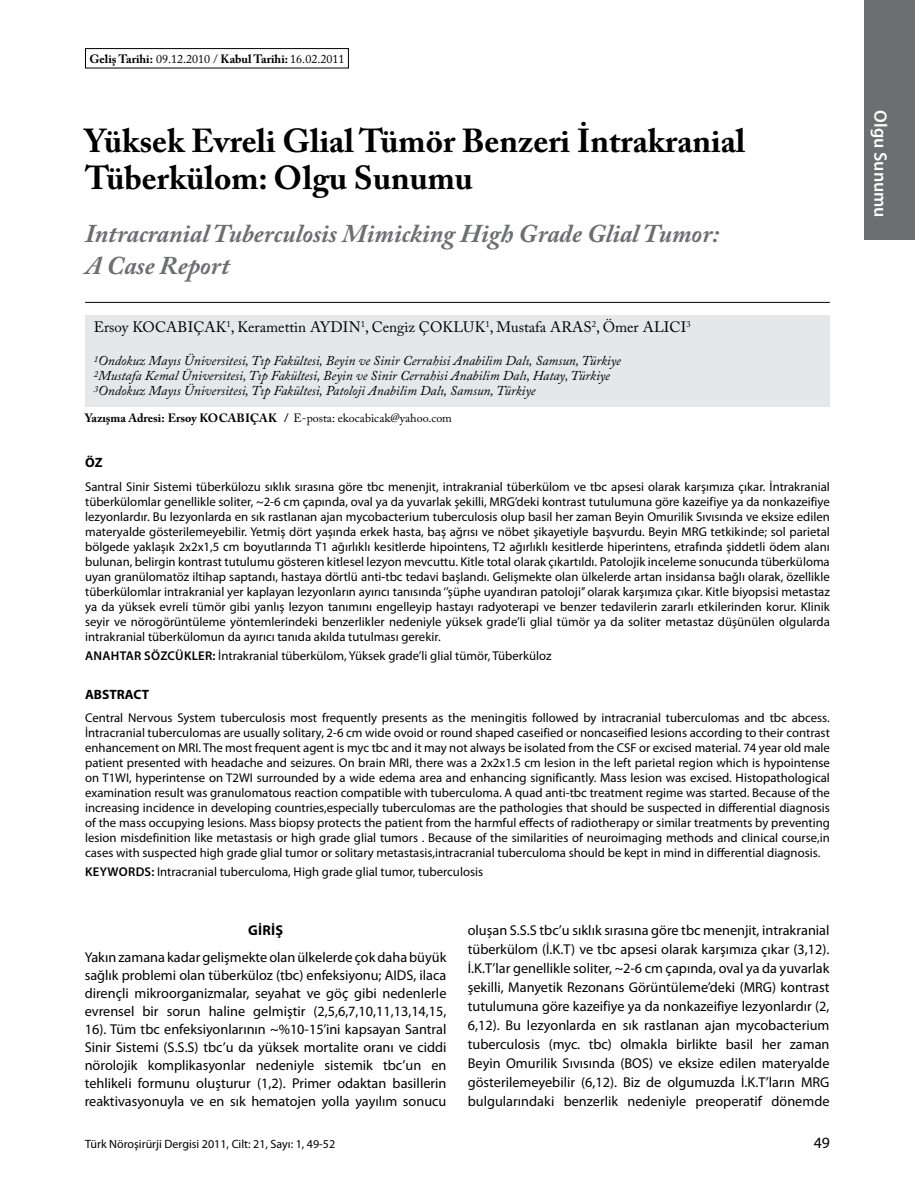
<style>
.page{position:relative;width:915px;height:1191px;background:#fff}
.page>*{position:absolute;margin:0;border:0;box-sizing:border-box;transform-origin:0 0}
.t1{font:700 33px/37.5px "Adobe Caslon Pro";color:#000}
.t2{font:italic 700 25.5px/31.5px "Adobe Caslon Pro";color:#6d6e71}
.t3{font:600 18px "Myriad Pro";color:#fff}
.t4{font:15.75px "Myriad Pro";color:#000}
.t5{font:15px "Adobe Caslon Pro";color:#000}
.t6{font:14.25px/18.9px "Myriad Pro";color:#000;text-align:justify}
.t7{font:700 14.25px "Myriad Pro";letter-spacing:.02em;color:#000}
.t8{font:italic 13.5px/15px "Adobe Caslon Pro";color:#000}
.t9{font:700 13.5px "Myriad Pro";color:#000}
.t10{font:12.75px/15px "Myriad Pro";color:#000;text-align:justify}
.t11{font:700 12px "Adobe Caslon Pro";color:#000}
.t12{font:12px "Myriad Pro";color:#000}
.t13{font:12px "Adobe Caslon Pro";color:#000}
.s1{font-weight:400}
.s2{font-weight:700}
.s3{font-weight:600}
</style>
<div class="page">
<div style="left:863px;top:0;width:51px;height:240px;background:#6d6e71"></div>
<div style="left:85px;top:315px;width:744px;height:92px;background:#e6e7e8"></div>
<hr style="left:85px;top:302px;width:744px;height:1px;background:#000">
<div style="left:85px;top:48px;width:263px;height:20px;border:1px solid #000"></div>
<p class="t11" style="left:89px;top:52px;width:256px">Geliş Tarihi: <span class="s1">09.12.2010 /</span> Kabul Tarihi: <span class="s1">16.02.2011</span></p>
<h1 class="t1" style="left:85px;top:122px;width:661px">Yüksek Evreli Glial Tümör Benzeri İntrakranial<br>Tüberkülom: Olgu Sunumu</h1>
<h2 class="t2" style="left:85px;top:218px;width:635px">Intracranial Tuberculosis Mimicking High Grade Glial Tumor:<br>A Case Report</h2>
<p class="t5" style="left:94px;top:318px;width:598px">Ersoy Ko cab ıçak<sup>1</sup>, Keramettin Aydın<sup>1</sup>, Cengiz Ço kluk<sup>1</sup>, Mustafa Aras<sup>2</sup>, Ömer Alıcı<sup>3</sup></p>
<p class="t8" style="left:94px;top:353px;width:528px"><sup>1</sup>Ondokuz Mayıs Üniversitesi, Tıp Fakültesi, Beyin ve Sinir Cerrahisi Anabilim Dalı, Samsun, Türkiye<br><sup>2</sup>Mustafa Kemal Üniversitesi, Tıp Fakültesi, Beyin ve Sinir Cerrahisi Anabilim Dalı, Hatay, Türkiye<br><sup>3</sup>Ondokuz Mayıs Üniversitesi, Tıp Fakültesi, Patoloji Anabilim Dalı, Samsun, Türkiye</p>
<p class="t11" style="left:85px;top:411px;width:124px">Yazışma Adresi: Ersoy Kocabıça</p>
<p class="t13" style="left:268px;top:411px;width:185px"><span class="s2">k /</span> E-posta: ekocabicak@yahoo.com</p>
<p class="t9" style="left:85px;top:454px;width:19px">ÖZ</p>
<p class="t10" style="left:85px;top:479px;width:746px">Santral Sinir Sistemi tüberkülozu sıklık sırasına göre tbc menenjit, intrakranial tüberkülom ve tbc apsesi olarak karşımıza çıkar. İntrakranial tüberkülomlar genellikle soliter, ~2-6 cm çapında, oval ya da yuvarlak şekilli, MRG’deki kontrast tutulumuna göre kazeifiye ya da nonkazeifiye lezyonlardır. Bu lezyonlarda en sık rastlanan ajan mycobacterium tuberculosis olup basil her zaman Beyin Omurilik Sıvısında ve eksize edilen materyalde gösterilemeyebilir. Yetmiş dört yaşında erkek hasta, baş ağrısı ve nöbet şikayetiyle başvurdu. Beyin MRG tetkikinde; sol parietal bölgede yaklaşık 2x2x1,5 cm boyutlarında T1 ağırlıklı kesitlerde hipointens, T2 ağırlıklı kesitlerde hiperintens, etrafında şiddetli ödem alanı bulunan, belirgin kontrast tutulumu gösteren kitlesel lezyon mevcuttu. Kitle total olarak çıkartıldı. Patolojik inceleme sonucunda tüberküloma uyan granülomatöz iltihap saptandı, hastaya dörtlü anti-tbc tedavi başlandı. Gelişmekte olan ülkelerde artan insidansa bağlı olarak, özellikle tüberkülomlar intrakranial yer kaplayan lezyonların ayırıcı tanısında ‘’şüphe uyandıran patoloji’’ olarak karşımıza çıkar. Kitle biyopsisi metastaz ya da yüksek evreli tümör gibi yanlış lezyon tanımını engelleyip hastayı radyoterapi ve benzer tedavilerin zararlı etkilerinden korur. Klinik seyir ve nörogörüntüleme yöntemlerindeki benzerlikler nedeniyle yüksek grade’li glial tümör ya da soliter metastaz düşünülen olgularda intrakranial tüberkülomun da ayırıcı tanıda akılda tutulması gerekir.</p>
<p class="t10" style="left:85px;top:648px;width:467px"><span class="s3">ANAHTAR SÖZCÜKLER:</span> İntrakranial tüberkülom, Yüksek grade’li glial tümör, Tüberküloz</p>
<p class="t9" style="left:85px;top:685px;width:65px">ABSTRACT</p>
<p class="t10" style="left:85px;top:710px;width:746px">Central Nervous System tuberculosis most frequently presents as the meningitis followed by intracranial tuberculomas and tbc abcess.<br>İntracranial tuberculomas are usually solitary, 2-6 cm wide ovoid or round shaped caseified or noncaseified lesions according to their contrast enhancement on MRI. The most frequent agent is myc tbc and it may not always be isolated from the CSF or excised material. 74 year old male patient presented with headache and seizures. On brain MRI, there was a 2x2x1.5 cm lesion in the left parietal region which is hypointense on T1WI, hyperintense on T2WI surrounded by a wide edema area and enhancing significantly. Mass lesion was excised. Histopathological examination result was granulomatous reaction compatible with tuberculoma. A quad anti-tbc treatment regime was started. Because of the increasing incidence in developing countries,especially tuberculomas are the pathologies that should be suspected in differential diagnosis of the mass occupying lesions. Mass biopsy protects the patient from the harmful effects of radiotherapy or similar treatments by preventing lesion misdefinition like metastasis or high grade glial tumors . Because of the similarities of neuroimaging methods and clinical course,in cases with suspected high grade glial tumor or solitary metastasis,intracranial tuberculoma should be kept in mind in differential diagnosis.</p>
<p class="t10" style="left:85px;top:864px;width:399px"><span class="s3">KEYWORDS:</span> Intracranial tuberculoma, High grade glial tumor, tuberculosis</p>
<p class="t7" style="left:248px;top:921px;width:37px">Giriş</p>
<p class="t6" style="left:85px;top:947px;width:363px;line-height:18px">Yakın zamana kadar gelişmekte olan ülkelerde çok daha büyük sağlık problemi olan tüberküloz (tbc) enfeksiyonu; AIDS, ilaca dirençli mikroorganizmalar, seyahat ve göç gibi nedenlerle evrensel bir sorun haline gelmiştir (2,5,6,7,10,11,13,14,15, 16). Tüm tbc enfeksiyonlarının ~%10-15’ini kapsayan Santral Sinir Sistemi (S.S.S) tbc’u da yüksek mortalite oranı ve ciddi nörolojik komplikasyonlar nedeniyle sistemik tbc’un en tehlikeli formunu oluşturur (1,2). Primer odaktan basillerin reaktivasyonuyla ve en sık hematojen yolla yayılım sonucu</p>
<p class="t6" style="left:467px;top:920px;width:363px">oluşan S.S.S tbc’u sıklık sırasına göre tbc menenjit, intrakranial tüberkülom (İ.K.T) ve tbc apsesi olarak karşımıza çıkar (3,12).<br>İ.K.T’lar genellikle soliter, ~2-6 cm çapında, oval ya da yuvarlak şekilli, Manyetik Rezonans Görüntüleme’deki (MRG) kontrast tutulumuna göre kazeifiye ya da nonkazeifiye lezyonlardır (2, 6,12). Bu lezyonlarda en sık rastlanan ajan mycobacterium tuberculosis (myc. tbc) olmakla birlikte basil her zaman Beyin Omurilik Sıvısında (BOS) ve eksize edilen materyalde gösterilemeyebilir (6,12). Biz de olgumuzda İ.K.T’ların MRG bulgularındaki benzerlik nedeniyle preoperatif dönemde</p>
<p class="t12" style="left:85px;top:1137px;width:251px">Türk Nöroşirürji Dergisi 2011, Cilt: 21, Sayı: 1, 49-52</p>
<p class="t4" style="left:813px;top:1133px;width:18px">49</p>
<h3 class="t3" style="left:891px;top:110px;width:109px;rotate:90deg">OLGU SUNUMU</h3>
</div>
